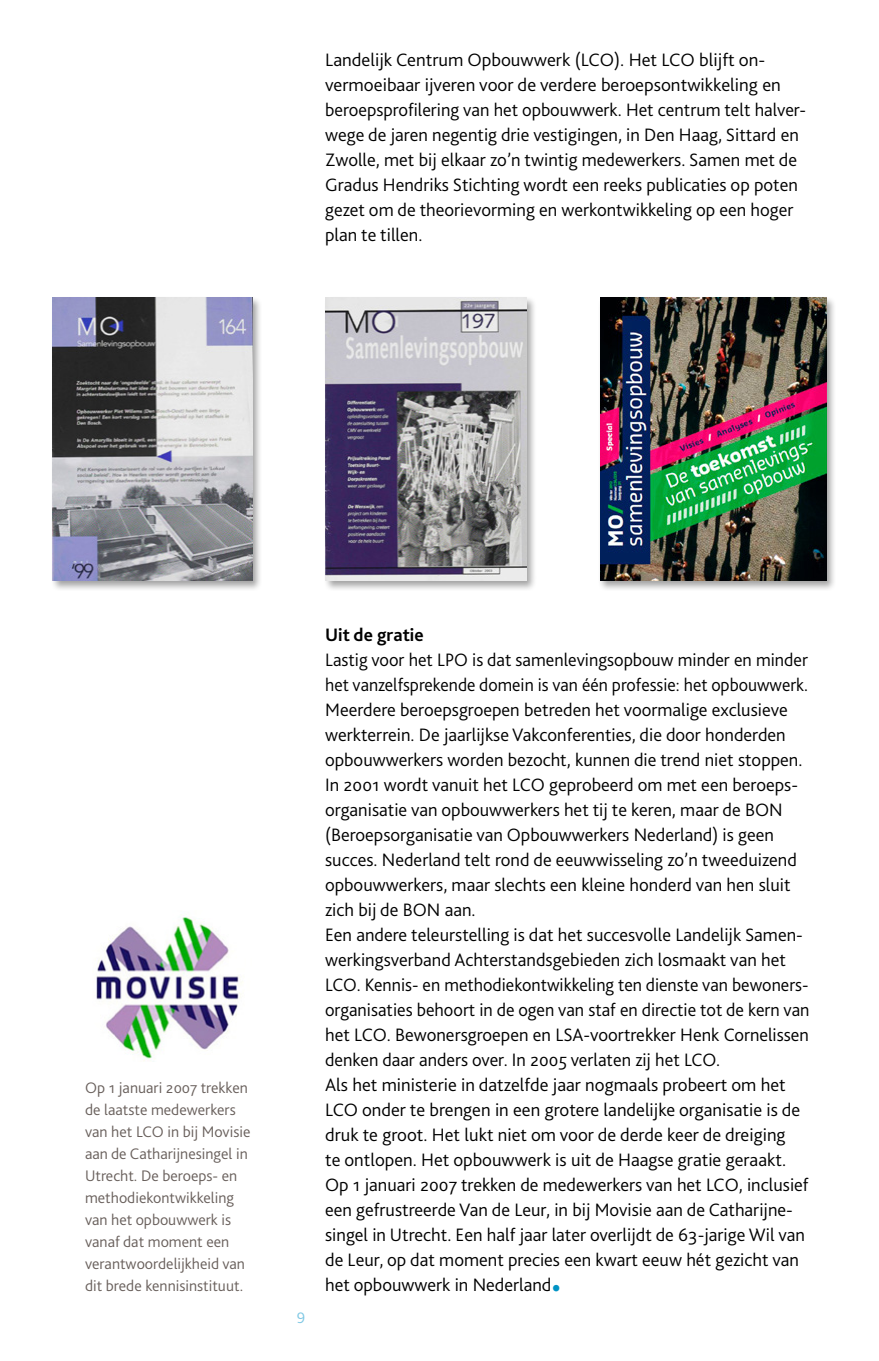
<style>
.page{position:relative;width:879px;height:1361px;background:#fff}
.page>*{position:absolute;margin:0;border:0;box-sizing:border-box;transform-origin:0 0}
.t1{font:300 18.8px/25px "Bliss 2";color:#000}
.t2{font:700 18.8px "Bliss 2";color:#000}
.t3{font:300 16px/22px "Bliss 2";color:#69605c}
.t4{font:300 16px "Bliss 2";color:#80c8e4}
.s1{font-weight:800;font-size:40px;color:#0093c5}
</style>
<div class="page">
<div style="left:598px;top:295px;width:238px;height:296px;background:#000;opacity:.35"></div>
<img style="left:600px;top:297px;width:226px;height:284px">
<div style="left:50px;top:295px;width:212px;height:296px;background:#000;opacity:.35"></div>
<img style="left:53px;top:297px;width:199px;height:284px">
<div style="left:323px;top:295px;width:214px;height:296px;background:#000;opacity:.35"></div>
<img style="left:326px;top:297px;width:200px;height:284px">
<img style="left:96px;top:917px;width:147px;height:144px">
<p class="t1" style="left:325px;top:47px;width:482px">Landelijk Centrum Opbouwwerk (LCO). Het LCO blijft on&shy;vermoeibaar ijveren voor de verdere beroepsontwikkeling en beroepsprofilering van het opbouwwerk. Het centrum telt halver&shy;wege de jaren negentig drie vestigingen, in Den Haag, Sittard en Zwolle, met bij elkaar zo’n twintig medewerkers. Samen met de Gradus Hendriks Stichting wordt een reeks publicaties op poten gezet om de theorievorming en werkontwikkeling op een hoger plan te tillen.</p>
<p class="t3" style="left:85px;top:1076px;width:167px">Op 1 januari 2007 trekken de laatste medewerkers van het LCO in bij Movisie aan de Catharijnesingel in<br>Utrecht. De beroeps- en methodiekontwikkeling van het opbouwwerk is vanaf dat moment een verantwoordelijkheid van dit brede kennisinstituut.</p>
<p class="t4" style="left:297px;top:1308px;width:10px">9</p>
<p class="t2" style="left:325px;top:623px;width:100px">Uit de gratie</p>
<p class="t1" style="left:325px;top:647px;width:486px">Lastig voor het LPO is dat samenlevingsopbouw minder en minder het vanzelfsprekende domein is van één professie: het opbouwwerk.<br>Meerdere beroepsgroepen betreden het voormalige exclusieve werkterrein. De jaarlijkse Vakconferenties, die door honderden opbouwwerkers worden bezocht, kunnen die trend niet stoppen.<br>In 2001 wordt vanuit het LCO geprobeerd om met een beroeps&shy;organisatie van opbouwwerkers het tij te keren, maar de BON (Beroepsorganisatie van Opbouwwerkers Nederland) is geen succes. Nederland telt rond de eeuwwisseling zo’n tweeduizend opbouwwerkers, maar slechts een kleine honderd van hen sluit zich bij de BON aan.<br>Een andere teleurstelling is dat het succesvolle Landelijk Samen&shy;werkingsverband Achterstandsgebieden zich losmaakt van het LCO. Kennis- en methodiekontwikkeling ten dienste van bewoners&shy;organisaties behoort in de ogen van staf en directie tot de kern van het LCO. Bewonersgroepen en LSA-voortrekker Henk Cornelissen denken daar anders over. In 2005 verlaten zij het LCO.<br>Als het ministerie in datzelfde jaar nogmaals probeert om het LCO onder te brengen in een grotere landelijke organisatie is de druk te groot. Het lukt niet om voor de derde keer de dreiging<br>te ontlopen. Het opbouwwerk is uit de Haagse gratie geraakt.<br>Op 1 januari 2007 trekken de medewerkers van het LCO, inclusief een gefrustreerde Van de Leur, in bij Movisie aan de Catharijne&shy;singel in Utrecht. Een half jaar later overlijdt de 63-jarige Wil van de Leur, op dat moment precies een kwart eeuw hét gezicht van het opbouwwerk in Nederland<span class="s1">.</span></p>
</div>
